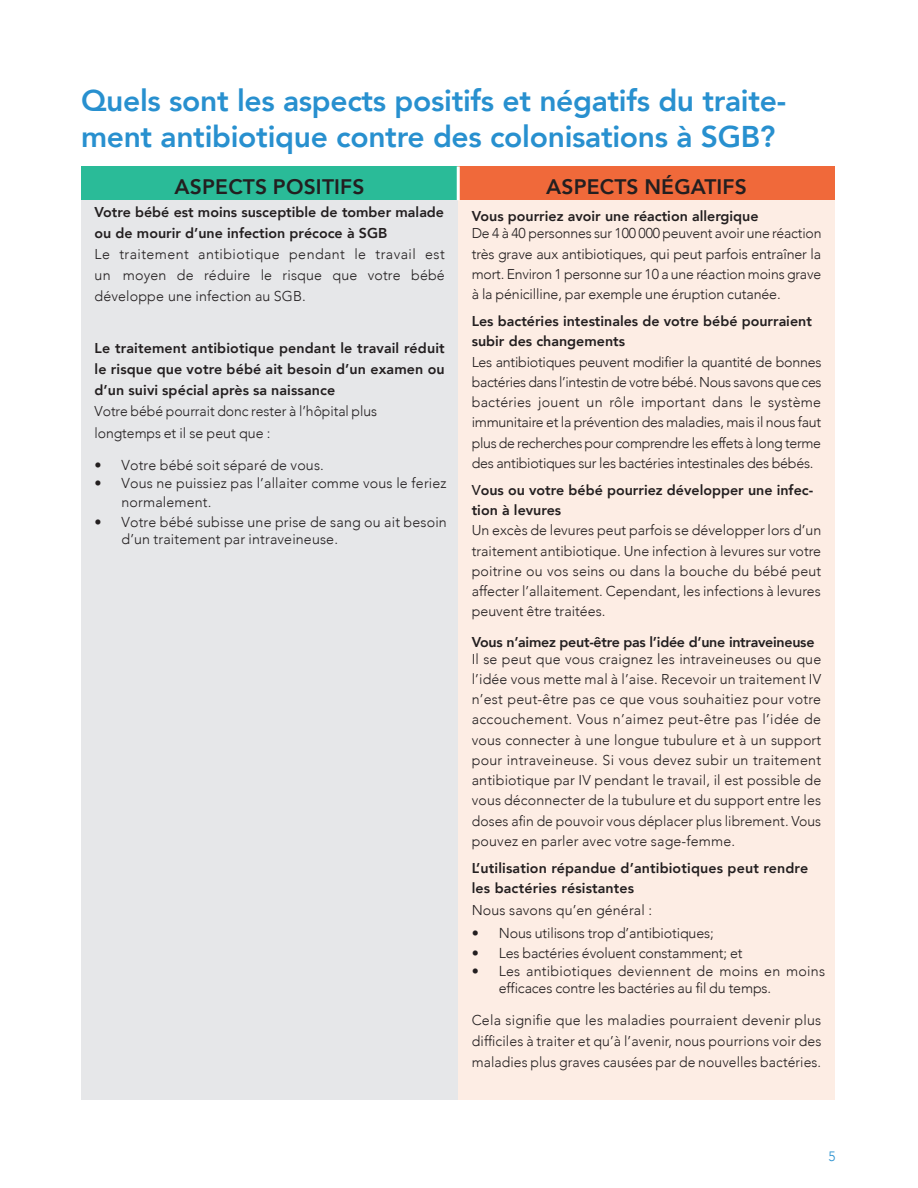
<style>
.page{position:relative;width:918px;height:1188px;background:#fff}
.page>*{position:absolute;margin:0;border:0;box-sizing:border-box;transform-origin:0 0}
.Subhead{font:800 30px/36px "Avenir";letter-spacing:-.01em;color:#2890cf}
.Body_text{font:800 21px "Avenir";letter-spacing:.01em;color:#231f20}
.Body_text-2{font:300 14.25px/20.2px "Avenir";color:#231f20}
.Body_text-3{font:300 14.25px/20.2px "Avenir";letter-spacing:-.02em;color:#231f20}
.Body_text-4{font:800 14.25px/21.3px "Avenir";letter-spacing:.01em;color:#231f20}
.Body_text-5{font:800 14.25px/17.1px "Avenir";letter-spacing:-.02em;color:#231f20}
.t1{font:300 13.5px "Avenir";color:#2890cf}
.s1{font-weight:800}
.s2{font-weight:300}
.s3{font-weight:500}
</style>
<div class="page">
<div style="left:81px;top:166px;width:377px;height:34px;background:#2abb98"></div>
<div style="left:458px;top:166px;width:377px;height:34px;background:#f0693a"></div>
<div style="left:81px;top:200px;width:377px;height:900px;background:#e6e7e9"></div>
<div style="left:458px;top:200px;width:377px;height:900px;background:#fdede4"></div>
<hr style="left:457px;top:166px;width:3px;height:34px;background:#fff">
<p class="Subhead" style="left:81px;top:83px;width:707px">Quels sont les aspects positifs et négatifs du traite&shy;ment antibiotique contre des colonisations à SGB?</p>
<p class="Body_text" style="left:175px;top:170px;width:192px">ASPECTS POSITIFS</p>
<p class="Body_text" style="left:546px;top:170px;width:202px">ASPECTS NÉGATIFS</p>
<p class="Body_text-2" style="left:94px;top:202px;width:352px;line-height:21px"><span class="s1">Votre bébé est moins susceptible de tomber malade ou de mourir d’une infection précoce à SGB<br></span>Le traitement antibiotique pendant le travail est un moyen de réduire le risque que votre bébé développe une infection au SGB.</p>
<p class="Body_text-4" style="left:95px;top:337px;width:352px">Le traitement antibiotique pendant le travail réduit le risque que votre bébé ait besoin d’un examen ou d’un suivi spécial après sa naissance<br><span class="s2">Votre bébé pourrait donc rester à l’hôpital plus longtemps et il se peut que :</span></p>
<p class="Body_text-2" style="left:94px;top:455px;width:231px">• Votre bébé soit séparé de vous.</p>
<p class="Body_text-2" style="left:121px;top:473px;width:327px;line-height:19px;text-indent:-27px">• Vous ne puissiez pas l’allaiter comme vous le feriez normalement.</p>
<p class="Body_text-2" style="left:122px;top:513px;width:327px;line-height:17.9px;text-indent:-27px">• Votre bébé subisse une prise de sang ou ait besoin d’un traitement par intraveineuse.</p>
<p class="Body_text-2" style="left:472px;top:208px;width:351px;line-height:17.1px"><span class="s1">Vous pourriez avoir une réaction allergique<br></span>De 4 à 40 personnes sur 100 000 peuvent avoir une réaction</p>
<p class="Body_text-2" style="left:472px;top:244px;width:351px;text-align:justify">très grave aux antibiotiques, qui peut parfois entraîner la mort. Environ 1 personne sur 10 a une réaction moins grave à la pénicilline, par exemple une éruption cutanée.</p>
<p class="Body_text-3" style="left:472px;top:311px;width:351px"><span class="s1">Les bactéries intestinales de votre bébé pourraient subir des changements<br></span>Les antibiotiques peuvent modifier la quantité de bonnes bactéries dans l’intestin de votre bébé. Nous savons que ces bactéries jouent un rôle important dans le système immunitaire et la prévention des maladies, mais il nous faut plus de recherches pour comprendre les effets à long terme des antibiotiques sur les bactéries intestinales des bébés.</p>
<p class="Body_text-2" style="left:472px;top:480px;width:351px"><span class="s3">V</span><span class="s1">ous ou votre bébé pourriez développer une infec&shy;tion à levures<br></span>Un excès de levures peut parfois se développer lors d’un traitement antibiotique. Une infection à levures sur votre poitrine ou vos seins ou dans la bouche du bébé peut affecter l’allaitement. Cependant, les infections à levures peuvent être traitées.</p>
<p class="Body_text-5" style="left:472px;top:633px;width:351px">Vous n’aimez peut-être pas l’idée d’une intraveineuse<br><span class="s2">Il se peut que vous craignez les intraveineuses ou que</span></p>
<p class="Body_text-2" style="left:472px;top:669px;width:351px;text-align:justify">l’idée vous mette mal à l’aise. Recevoir un traitement IV n’est peut-être pas ce que vous souhaitiez pour votre accouchement. Vous n’aimez peut-être pas l’idée de vous connecter à une longue tubulure et à un support pour intraveineuse. Si vous devez subir un traitement antibiotique par IV pendant le travail, il est possible de vous déconnecter de la tubulure et du support entre les doses afin de pouvoir vous déplacer plus librement. Vous pouvez en parler avec votre sage-femme.</p>
<p class="Body_text-4" style="left:472px;top:858px;width:338px;line-height:20.9px">L’utilisation répandue d’antibiotiques peut rendre les bactéries résistantes<br><span class="s2">Nous savons qu’en général :</span></p>
<p class="Body_text-2" style="left:472px;top:923px;width:244px">• Nous utilisons trop d’antibiotiques;</p>
<p class="Body_text-2" style="left:472px;top:943px;width:272px">• Les bactéries évoluent constamment; et</p>
<p class="Body_text-2" style="left:499px;top:963px;width:328px;line-height:17.1px;text-indent:-27px">• Les antibiotiques deviennent de moins en moins efficaces contre les bactéries au fil du temps.</p>
<p class="Body_text-2" style="left:472px;top:1009px;width:351px;line-height:21px;text-align:justify">Cela signifie que les maladies pourraient devenir plus difficiles à traiter et qu’à l’avenir, nous pourrions voir des maladies plus graves causées par de nouvelles bactéries.</p>
<p class="t1" style="left:828px;top:1148px;width:9px">5</p>
</div>
